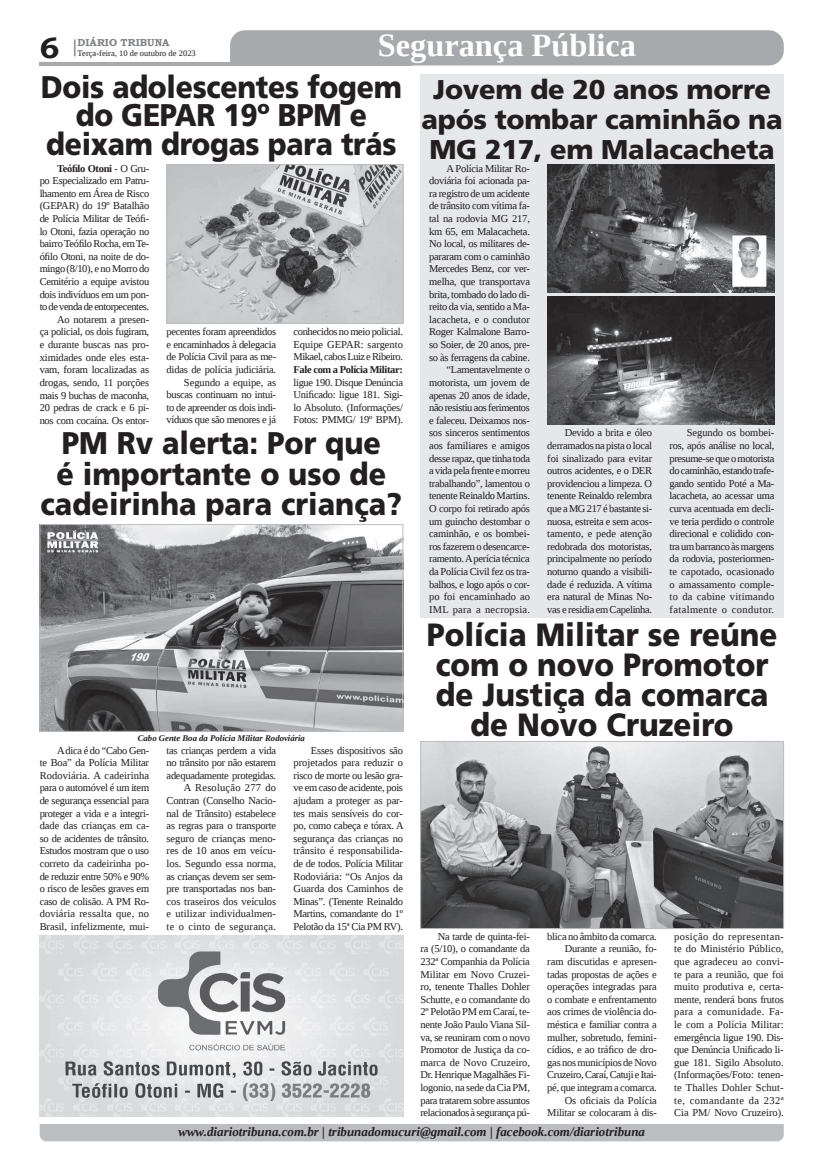
<style>
.page{position:relative;width:821px;height:1166px;background:#fff}
.page>*{position:absolute;margin:0;border:0;box-sizing:border-box;transform-origin:0 0}
.t1{font:700 32.38px "Liberation Serif";color:#fff}
.t2{font:900 32.2px/30.2px "Frutiger LT Std";color:#231f20;text-align:center;scale:.92 1}
.t3{font:900 31.32px/30.2px "Frutiger LT Std";letter-spacing:-.01em;color:#231f20;text-align:center;scale:.92 1}
.t4{font:900 31.32px/28.4px "Frutiger LT Std";letter-spacing:-.01em;color:#231f20;text-align:center;scale:.9 1}
.t5{font:700 29.31px "Bookman Old Style";color:#231f20}
.t6{font:900 27.12px/29.8px "Frutiger LT Std";letter-spacing:-.01em;color:#231f20;text-align:center}
.t7{font:italic 700 12.95px "Liberation Serif";color:#231f20}
.t8{font:10.5px/12.6px "Liberation Serif";letter-spacing:-.025em;color:#231f20;text-align:justify}
.t9{font:700 10.5px "Liberation Serif";letter-spacing:-.03em;color:#231f20}
.t10{font:700 10.06px "Bookman Old Style";color:#808285}
.t11{font:italic 700 8.75px "Liberation Serif";color:#231f20}
.t12{font:8.4px "Liberation Serif";color:#231f20}
.s1{font-weight:700}
</style>
<div class="page">
<svg style="left:74px;top:39px;width:2px;height:17px"></svg>
<hr style="left:40px;top:62px;width:372px;height:3px;background:#a8a9ad">
<div style="left:230px;top:30px;width:554px;height:35px;background:#a8a9ad"></div>
<div style="left:40px;top:1124px;width:744px;height:17px;background:#bcbdc0"></div>
<div style="left:420px;top:74px;width:364px;height:543px;background:#e6e7e9"></div>
<img style="left:547px;top:296px;width:227px;height:128px">
<img style="left:547px;top:164px;width:227px;height:128px">
<img style="left:169px;top:166px;width:232px;height:156px">
<div style="left:167px;top:164px;width:236px;height:160px;border:1px solid #bcbdc0"></div>
<img style="left:422px;top:743px;width:360px;height:184px">
<div style="left:420px;top:741px;width:364px;height:188px;border:1px solid #bcbdc0"></div>
<img style="left:42px;top:526px;width:359px;height:203px">
<div style="left:40px;top:524px;width:363px;height:207px;border:1px solid #bcbdc0"></div>
<img style="left:40px;top:935px;width:363px;height:181px">
<h1 class="t1" style="left:378px;top:24px;width:260px">Segurança Pública</h1>
<h3 class="t4" style="left:41px;top:73px;width:403px">Dois adolescentes fogem do GEPAR 19º BPM e deixam drogas para trás</h3>
<p class="t10" style="left:78px;top:35px;width:93px">DIÁRIO TRIBUNA</p>
<h3 class="t5" style="left:40px;top:27px;width:21px">6</h3>
<p class="t12" style="left:78px;top:48px;width:120px">Terça-feira, 10 de outubro de 2023</p>
<h3 class="t6" style="left:422px;top:75px;width:363px">Jovem de 20 anos morre após tombar caminhão na<br>MG 217, em Malacacheta</h3>
<p class="t8" style="left:429px;top:162px;width:102px;text-align:right">A Polícia Militar Ro&shy;doviária foi acionada pa&shy;ra registro de um acidente de trânsito com vítima fa&shy;tal na rodovia MG 217, km 65, em Malacacheta.<br>No local, os militares de&shy;pararam com o caminhão<br>Mercedes Benz, cor ver&shy;melha, que transportava brita, tombado do lado di&shy;reito da via, sentido a Ma&shy;lacacheta, e o condutor<br>Roger Kalmalone Barro&shy;so Soier, de 20 anos, pre&shy;so às ferragens da cabine. “Lamentavelmente o motorista, um jovem de apenas 20 anos de idade, não resistiu aos ferimentos e faleceu. Deixamos nos&shy;sos sinceros sentimentos aos familiares e amigos desse rapaz, que tinha toda a vida pela frente e morreu trabalhando”, lamentou o tenente Reinaldo Martins.<br>O corpo foi retirado após um guincho destombar o caminhão, e os bombei&shy;ros fazerem o desencarce&shy;ramento. A perícia técnica da Polícia Civil fez os tra&shy;balhos, e logo após o cor&shy;po foi encaminhado ao<br>IML para a necropsia.</p>
<p class="t8" style="left:40px;top:162px;width:111px;text-align:right"><span class="s1">Teófilo Otoni</span> - O Gru-<br>po Especializado em Patru&shy;lhamento em Área de Risco (GEPAR) do 19º Batalhão de Polícia Militar de Teófi&shy;lo Otoni, fazia operação no bairro Teófilo Rocha, em Te&shy;ófilo Otoni, na noite de do&shy;mingo (8/10), e no Morro do<br>Cemitério a equipe avistou dois indivíduos em um pon&shy;to de venda de entorpecentes.<br>Ao notarem a presen-<br>ça policial, os dois fugiram, e durante buscas nas pro&shy;ximidades onde eles esta&shy;vam, foram localizadas as drogas, sendo, 11 porções mais 9 buchas de maconha,<br>20 pedras de crack e 6 pi&shy;nos com cocaína. Os entor-</p>
<p class="t8" style="left:167px;top:325px;width:111px;text-align:right">pecentes foram apreendidos e encaminhados à delegacia de Polícia Civil para as me&shy;didas de polícia judiciária.<br>Segundo a equipe, as buscas continuam no intui&shy;to de apreender os dois indi&shy;víduos que são menores e já</p>
<p class="t8" style="left:294px;top:325px;width:111px">conhecidos no meio policial.<br>Equipe GEPAR: sargento Mikael, cabos Luiz e Ribeiro.</p>
<p class="t9" style="left:294px;top:362px;width:111px">Fale com a Polícia Militar:</p>
<p class="t8" style="left:294px;top:376px;width:111px">ligue 190. Disque Denúncia Unificado: ligue 181. Sigi&shy;lo Absoluto. (Informações/ Fotos: PMMG/ 19º BPM).</p>
<p class="t8" style="left:547px;top:426px;width:106px;text-indent:17px">Devido a brita e óleo derramados na pista o local foi sinalizado para evitar outros acidentes, e o DER providenciou a limpeza. O tenente Reinaldo relembra que a MG 217 é bastante si&shy;nuosa, estreita e sem acos&shy;tamento, e pede atenção redobrada dos motoristas, principalmente no período noturno quando a visibili&shy;dade é reduzida. A vítima era natural de Minas No&shy;vas e residia em Capelinha.</p>
<p class="t8" style="left:670px;top:426px;width:106px;text-indent:17px">Segundo os bombei&shy;ros, após análise no local, presume-se que o motorista do caminhão, estando trafe&shy;gando sentido Poté a Ma&shy;lacacheta, ao acessar uma curva acentuada em decli&shy;ve teria perdido o controle direcional e colidido con&shy;tra um barranco às margens da rodovia, posteriormen&shy;te capotado, ocasionado o amassamento comple&shy;to da cabine vitimando fatalmente o condutor.</p>
<h3 class="t3" style="left:41px;top:428px;width:394px">PM Rv alerta: Por que<br>é importante o uso de cadeirinha para criança?</h3>
<p class="t11" style="left:138px;top:732px;width:169px">Cabo Gente Boa da Polícia Militar Rodoviária</p>
<p class="t8" style="left:40px;top:743px;width:111px;text-indent:17px">A dica é do “Cabo Gen&shy;te Boa” da Polícia Militar Rodoviária. A cadeirinha para o automóvel é um item de segurança essencial para proteger a vida e a integri&shy;dade das crianças em ca&shy;so de acidentes de trânsito.<br>Estudos mostram que o uso correto da cadeirinha po&shy;de reduzir entre 50% e 90% o risco de lesões graves em caso de colisão. A PM Ro&shy;doviária ressalta que, no Brasil, infelizmente, mui-</p>
<p class="t8" style="left:167px;top:743px;width:111px;text-align:right">tas crianças perdem a vida no trânsito por não estarem adequadamente protegidas.<br>A Resolução 277 do<br>Contran (Conselho Nacio&shy;nal de Trânsito) estabelece as regras para o transporte seguro de crianças meno&shy;res de 10 anos em veícu&shy;los. Segundo essa norma, as crianças devem ser sem&shy;pre transportadas nos ban&shy;cos traseiros dos veículos e utilizar individualmen&shy;te o cinto de segurança.</p>
<p class="t8" style="left:293px;top:743px;width:112px;text-indent:17px">Esses dispositivos são projetados para reduzir o risco de morte ou lesão gra&shy;ve em caso de acidente, pois ajudam a proteger as par&shy;tes mais sensíveis do cor&shy;po, como cabeça e tórax. A segurança das crianças no trânsito é responsabilida&shy;de de todos. Polícia Militar Rodoviária: “Os Anjos da Guarda dos Caminhos de Minas”. (Tenente Reinaldo Martins, comandante do 1º Pelotão da 15ª Cia PM RV).</p>
<h2 class="t2" style="left:427px;top:619px;width:383px">Polícia Militar se reúne com o novo Promotor de Justiça da comarca de Novo Cruzeiro</h2>
<p class="t8" style="left:420px;top:930px;width:111px;text-indent:17px">Na tarde de quinta-fei&shy;ra (5/10), o comandante da 232ª Companhia da Polícia Militar em Novo Cruzei&shy;ro, tenente Thalles Dohler Schutte, e o comandante do 2º Pelotão PM em Caraí, te&shy;nente João Paulo Viana Sil&shy;va, se reuniram com o novo Promotor de Justiça da co&shy;marca de Novo Cruzeiro, Dr. Henrique Magalhães Fi&shy;logonio, na sede da Cia PM, para tratarem sobre assuntos relacionados à segurança pú-</p>
<p class="t8" style="left:547px;top:930px;width:111px;text-align:right">blica no âmbito da comarca.<br>Durante a reunião, fo&shy;ram discutidas e apresen&shy;tadas propostas de ações e operações integradas para o combate e enfrentamento aos crimes de violência do&shy;méstica e familiar contra a mulher, sobretudo, femini&shy;cídios, e ao tráfico de dro&shy;gas nos municípios de Novo<br>Cruzeiro, Caraí, Catuji e Itai&shy;pé, que integram a comarca.<br>Os oficiais da Polícia<br>Militar se colocaram à dis-</p>
<p class="t8" style="left:674px;top:930px;width:111px">posição do representan&shy;te do Ministério Público, que agradeceu ao convi&shy;te para a reunião, que foi muito produtiva e, certa&shy;mente, renderá bons frutos para a comunidade. Fa&shy;le com a Polícia Militar: emergência ligue 190. Dis&shy;que Denúncia Unificado li&shy;gue 181. Sigilo Absoluto. (Informações/Foto: tenen&shy;te Thalles Dohler Schut&shy;te, comandante da 232ª Cia PM/ Novo Cruzeiro).</p>
<p class="t7" style="left:178px;top:1123px;width:468px">www.diariotribuna.com.br | tribunadomucuri@gmail.com | facebook.com/diariotribuna</p>
</div>
